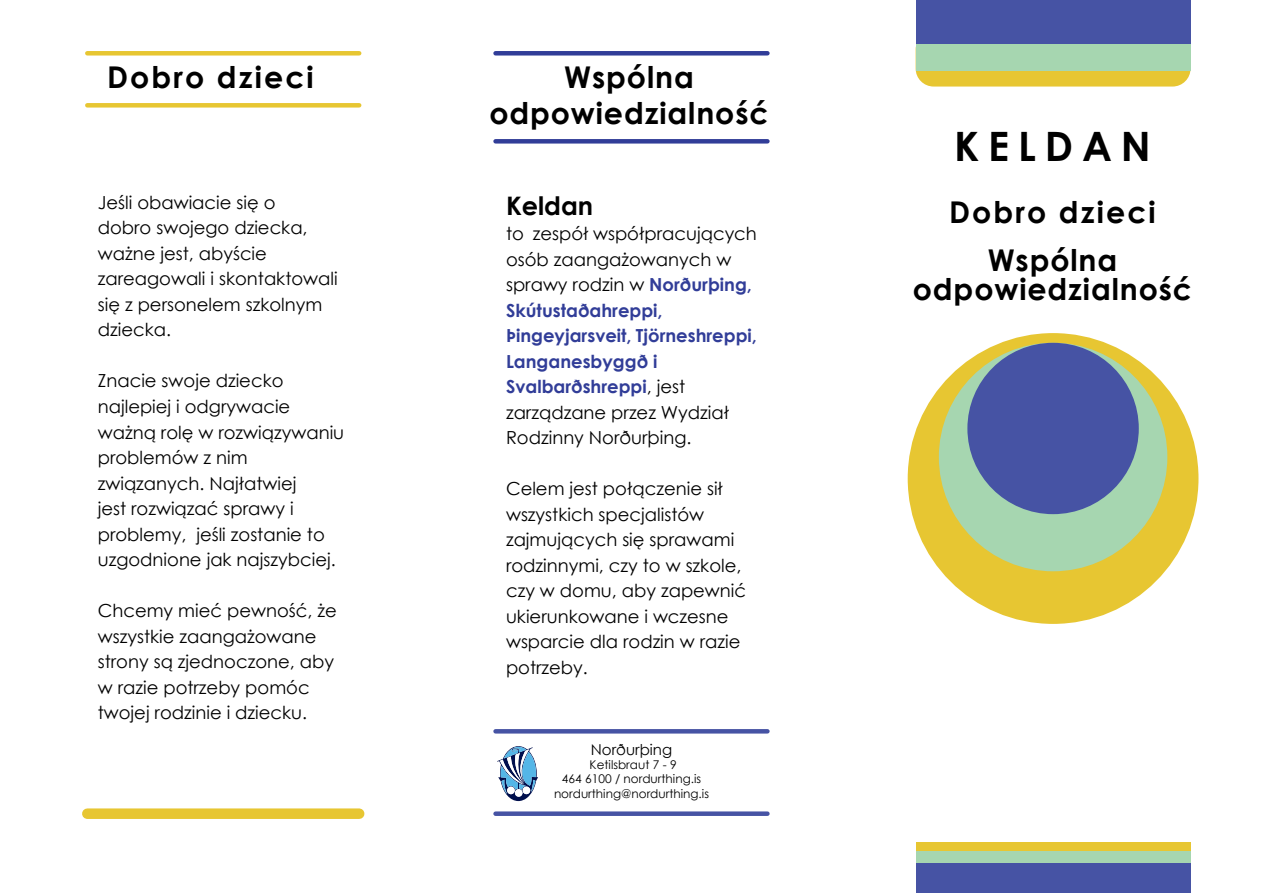
<style>
.page{position:relative;width:1263px;height:893px;background:#fff}
.page>*{position:absolute;margin:0;border:0;box-sizing:border-box;transform-origin:0 0}
.t1{font:700 40.5px "Century Gothic";letter-spacing:.22em;color:#000}
.t2{font:700 30px/36px "Century Gothic";letter-spacing:.03em;color:#000;text-align:center}
.t3{font:700 30px "Century Gothic";letter-spacing:.07em;color:#000}
.t4{font:700 25.5px "Century Gothic";color:#000}
.t5{font:18px/25.5px "Century Gothic";color:#000}
.t6{font:15px "Century Gothic";color:#000}
.t7{font:12px/14.4px "Century Gothic";color:#000;text-align:center}
.s1{font-weight:700;color:#313d98}
</style>
<div class="page">
<div style="left:87px;top:103px;width:272px;height:5px;background:#e7c632"></div>
<div style="left:87px;top:51px;width:272px;height:5px;background:#e7c632"></div>
<div style="left:87px;top:808px;width:272px;height:11px;background:#e7c632"></div>
<div style="left:495px;top:139px;width:272px;height:5px;background:#313d98"></div>
<div style="left:495px;top:51px;width:272px;height:5px;background:#313d98"></div>
<div style="left:495px;top:811px;width:272px;height:5px;background:#4653a4"></div>
<div style="left:495px;top:729px;width:272px;height:5px;background:#4653a4"></div>
<div style="left:916px;top:32px;width:274px;height:55px;background:#e7c632;border-radius:18px"></div>
<div style="left:916px;top:843px;width:274px;height:50px;background:#e7c632"></div>
<div style="left:916px;top:15px;width:274px;height:55px;background:#a6d6b0"></div>
<div style="left:916px;top:851px;width:274px;height:42px;background:#a6d6b0"></div>
<div style="left:916px;top:0;width:274px;height:44px;background:#4653a4"></div>
<div style="left:916px;top:863px;width:274px;height:30px;background:#4653a4"></div>
<svg style="left:497px;top:746px;width:41px;height:55px"></svg>
<div style="left:908px;top:333px;width:290px;height:291px;background:#e7c632;border-radius:50%"></div>
<div style="left:939px;top:343px;width:228px;height:228px;background:#a6d6b0;border-radius:50%"></div>
<div style="left:967px;top:343px;width:172px;height:171px;background:#4653a4;border-radius:50%"></div>
<h2 class="t3" style="left:107px;top:55px;width:208px">Dobro dzieci</h2>
<h2 class="t2" style="left:489px;top:58px;width:281px">Wspólna odpowiedzialność</h2>
<p class="t5" style="left:98px;top:189px;width:241px">Jeśli obawiacie się o<br>dobro swojego dziecka, ważne jest, abyście zareagowali i skontaktowali się z personelem szkolnym dziecka.</p>
<p class="t5" style="left:98px;top:368px;width:248px">Znacie swoje dziecko najlepiej i odgrywacie ważną rolę w rozwiązywaniu problemów z nim związanych. Najłatwiej<br>jest rozwiązać sprawy i problemy, jeśli zostanie to uzgodnione jak najszybciej.</p>
<p class="t5" style="left:98px;top:597px;width:240px">Chcemy mieć pewność, że wszystkie zaangażowane strony są zjednoczone, aby w razie potrzeby pomóc twojej rodzinie i dziecku.</p>
<h3 class="t4" style="left:506px;top:186px;width:89px">Keldan</h3>
<p class="t5" style="left:506px;top:221px;width:252px">to zespół współpracujących osób zaangażowanych w sprawy rodzin w <span class="s1">Norðurþing,<br>Skútustaðahreppi,<br>Þingeyjarsveit, Tjörneshreppi,<br>Langanesbyggð i<br>Svalbarðshreppi</span>, jest zarządzane przez Wydział<br>Rodzinny Norðurþing.</p>
<p class="t5" style="left:506px;top:476px;width:242px">Celem jest połączenie sił wszystkich specjalistów zajmujących się sprawami rodzinnymi, czy to w szkole, czy w domu, aby zapewnić ukierunkowane i wczesne wsparcie dla rodzin w razie potrzeby.</p>
<p class="t6" style="left:591px;top:739px;width:83px">Norðurþing</p>
<p class="t7" style="left:554px;top:757px;width:156px">Ketilsbraut 7 - 9<br>464 6100 / nordurthing.is nordurthing@nordurthing.is</p>
<h1 class="t1" style="left:954px;top:116px;width:198px">KELDAN</h1>
<h2 class="t3" style="left:949px;top:190px;width:208px">Dobro dzieci</h2>
<h2 class="t2" style="left:913px;top:245px;width:281px;line-height:28.5px">Wspólna odpowiedzialność</h2>
</div>
